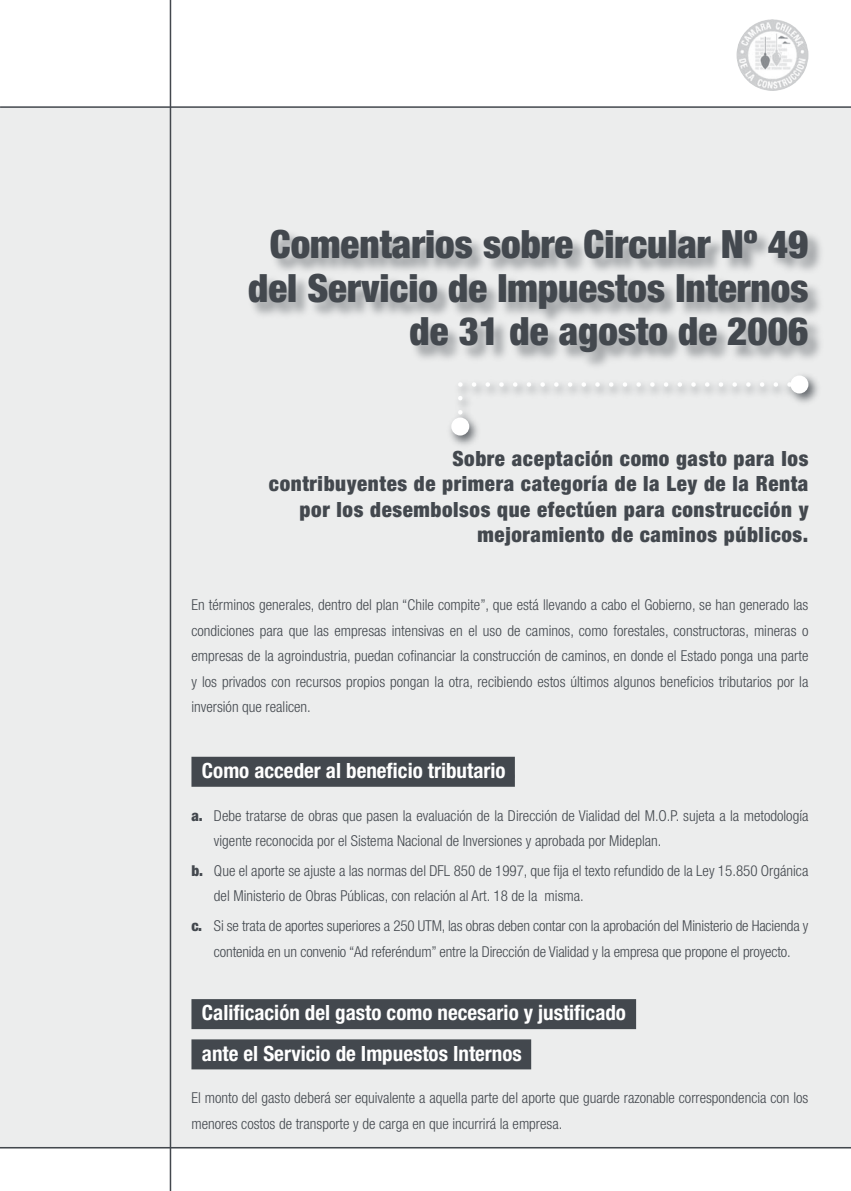
<style>
.page{position:relative;width:851px;height:1191px;background:#fff}
.page>*{position:absolute;margin:0;border:0;box-sizing:border-box;transform-origin:0 0}
._02_Título{font:900 condensed 39px "Helvetica Neue";color:#43484e}
._04_Sub_2__black{font:900 condensed 21px/25.5px "Helvetica Neue";letter-spacing:.03em;color:#43484e;text-align:right}
._03_Subt__1__barra{font:700 condensed 21px "Helvetica Neue";color:#fff}
._01__Texto{font:300 condensed 15px/25.5px "Helvetica Neue";color:#43484e;text-align:justify}
._01__Texto_tabulado{font:300 condensed 15px/25.5px "Helvetica Neue";color:#43484e}
.s1{color:#43484e}
.s2{font-weight:900}
</style>
<div class="page">
<div style="left:0;top:107px;width:850px;height:1041px;background:#eceded"></div>
<hr style="left:0;top:1147px;width:850px;height:1px;background:#43484e">
<hr style="left:170px;top:0;width:1px;height:1191px;background:#43484e">
<hr style="left:0;top:106px;width:850px;height:2px;background:#43484e">
<img style="left:736px;top:19px;width:72px;height:72px;border-radius:50%">
<svg style="left:458px;top:382px;width:342px;height:47px"></svg>
<div style="left:451px;top:417px;width:18px;height:18px;background:#fff;border-radius:50%"></div>
<div style="left:790px;top:375px;width:18px;height:18px;background:#fff;border-radius:50%"></div>
<div style="left:191px;top:756px;width:324px;height:30px;background:#43484e"></div>
<div style="left:191px;top:999px;width:445px;height:30px;background:#43484e"></div>
<div style="left:191px;top:1039px;width:340px;height:30px;background:#43484e"></div>
<div style="left:248px;top:229px;width:577px;height:142px;background:#43484e;opacity:.5"></div>
<p class="_02_Título" style="left:270px;top:220px;width:540px">Comentarios sobre Circular Nº 49</p>
<p class="_02_Título" style="left:248px;top:264px;width:562px">del Servicio de Impuestos Internos</p>
<p class="_02_Título" style="left:409px;top:307px;width:400px">de 31 de agosto de 2006</p>
<p class="_04_Sub_2__black" style="left:269px;top:445px;width:541px">Sobre aceptación como gasto para los<br>contribuyentes de primera categoría de la Ley de la Renta por los desembolsos que efectúen para construcción y mejoramiento de caminos públicos.</p>
<p class="_01__Texto" style="left:191px;top:592px;width:618px">En términos generales, dentro del plan “Chile compite”, que está llevando a cabo el Gobierno, se han generado las condiciones para que las empresas intensivas en el uso de caminos, como forestales, constructoras, mineras o empresas de la agroindustria, puedan cofinanciar la construcción de caminos, en donde el Estado ponga una parte y los privados con recursos propios pongan la otra, recibiendo estos últimos algunos beneficios tributarios por la inversión que realicen.</p>
<p class="_03_Subt__1__barra" style="left:202px;top:758px;width:315px">Como acceder al beneficio tributario<span class="s1">..</span></p>
<p class="_01__Texto_tabulado" style="left:214px;top:802px;width:596px;text-indent:-22px"><span class="s2">a.</span> Debe tratarse de obras que pasen la evaluación de la Dirección de Vialidad del M.O.P. sujeta a la metodología vigente reconocida por el Sistema Nacional de Inversiones y aprobada por Mideplan.</p>
<p class="_01__Texto_tabulado" style="left:214px;top:857px;width:596px;text-indent:-22px"><span class="s2">b.</span> Que el aporte se ajuste a las normas del DFL 850 de 1997, que fija el texto refundido de la Ley 15.850 Orgánica del Ministerio de Obras Públicas, con relación al Art. 18 de la misma.</p>
<p class="_01__Texto_tabulado" style="left:191px;top:913px;width:618px;text-align:center"><span class="s2">c.</span> Si se trata de aportes superiores a 250 UTM, las obras deben contar con la aprobación del Ministerio de Hacienda y contenida en un convenio “Ad referéndum” entre la Dirección de Vialidad y la empresa que propone el proyecto.</p>
<p class="_03_Subt__1__barra" style="left:202px;top:1000px;width:435px">Calificación del gasto como necesario y justificado<span class="s1">..</span></p>
<p class="_03_Subt__1__barra" style="left:202px;top:1040px;width:331px">ante el Servicio de Impuestos Internos<span class="s1">..</span></p>
<p class="_01__Texto" style="left:191px;top:1085px;width:618px">El monto del gasto deberá ser equivalente a aquella parte del aporte que guarde razonable correspondencia con los menores costos de transporte y de carga en que incurrirá la empresa.</p>
</div>
